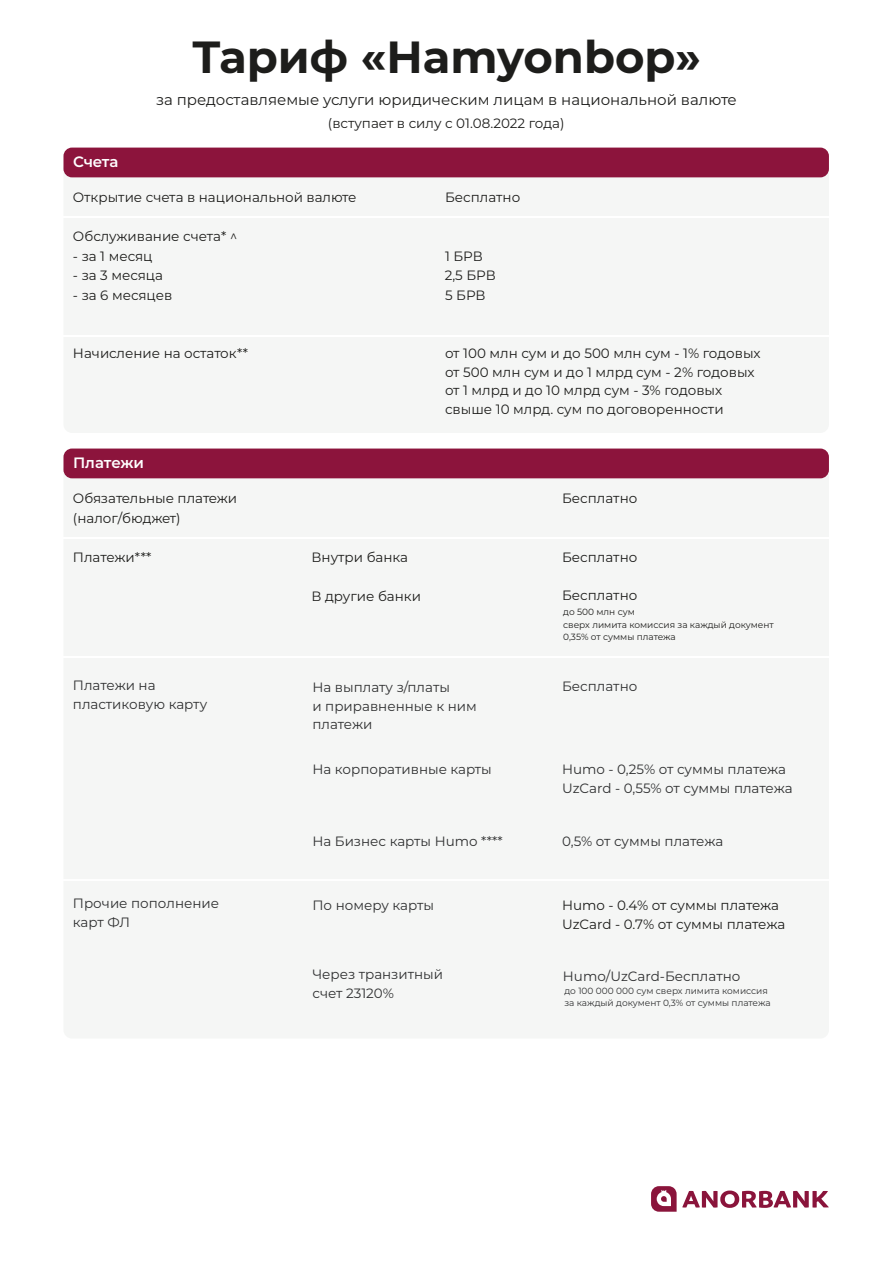
<style>
.page{position:relative;width:893px;height:1263px;background:#fff}
.page>*{position:absolute;margin:0;border:0;box-sizing:border-box;transform-origin:0 0}
.t1{font:700 45px "Montserrat";color:#1d1d1b}
.t2{font:15px "Montserrat";color:#1d1d1b}
.t3{font:600 15px "Montserrat";color:#fff}
.t4{font:13.5px/18.6px "Montserrat";color:#1d1d1b}
.t5{font:13.5px/18.6px "Montserrat";color:#2f3031}
.t6{font:9px/12.5px "Montserrat";color:#2f3031}
.t7{font:9px/12.5px "Montserrat";color:#1d1d1b}
</style>
<div class="page">
<svg style="left:651px;top:1186px;width:178px;height:26px"></svg>
<div style="left:63px;top:160px;width:766px;height:273px;background:#f5f6f5;border-radius:9px"></div>
<div style="left:63px;top:148px;width:766px;height:29px;background:#8c143c;border-radius:9px"></div>
<div style="left:63px;top:461px;width:766px;height:577px;background:#f5f6f5;border-radius:9px"></div>
<div style="left:63px;top:448px;width:766px;height:30px;background:#8c143c;border-radius:9px"></div>
<hr style="left:63px;top:216px;width:766px;height:2px;background:#fff">
<hr style="left:63px;top:335px;width:766px;height:1px;background:#fff">
<hr style="left:63px;top:537px;width:766px;height:2px;background:#fff">
<hr style="left:63px;top:656px;width:766px;height:1px;background:#fff">
<hr style="left:63px;top:879px;width:766px;height:1px;background:#fefefe">
<h1 class="t1" style="left:192px;top:29px;width:510px">Тариф «Hamyonbop»</h1>
<p class="t2" style="left:156px;top:91px;width:582px">за предоставляемые услуги юридическим лицам в национальной валюте</p>
<p class="t3" style="left:73px;top:153px;width:47px">Счета</p>
<p class="t4" style="left:328px;top:114px;width:238px">(вступает в силу с 01.08.2022 года)</p>
<p class="t4" style="left:73px;top:188px;width:285px">Открытие счета в национальной валюте</p>
<p class="t4" style="left:73px;top:227px;width:166px">Обслуживание счета* ^</p>
<p class="t4" style="left:73px;top:246px;width:81px">- за 1 месяц</p>
<p class="t4" style="left:73px;top:266px;width:92px">- за 3 месяца</p>
<p class="t4" style="left:73px;top:285px;width:101px">- за 6 месяцев</p>
<p class="t4" style="left:73px;top:344px;width:176px">Начисление на остаток**</p>
<p class="t3" style="left:73px;top:454px;width:73px">Платежи</p>
<p class="t4" style="left:73px;top:488px;width:166px;line-height:19.5px">Обязательные платежи (налог/бюджет)</p>
<p class="t4" style="left:73px;top:547px;width:80px">Платежи***</p>
<p class="t4" style="left:311px;top:547px;width:98px">Внутри банка</p>
<p class="t4" style="left:311px;top:586px;width:111px">В другие банки</p>
<p class="t4" style="left:445px;top:188px;width:77px">Бесплатно</p>
<p class="t4" style="left:445px;top:246px;width:53px;line-height:19.5px">1 БРВ<br>2,5 БРВ<br>5 БРВ</p>
<p class="t4" style="left:445px;top:344px;width:317px">от 100 млн сум и до 500 млн сум - 1% годовых от 500 млн сум и до 1 млрд сум - 2% годовых от 1 млрд и до 10 млрд сум - 3% годовых свыше 10 млрд. сум по договоренности</p>
<p class="t4" style="left:562px;top:489px;width:77px">Бесплатно</p>
<p class="t4" style="left:562px;top:547px;width:77px">Бесплатно</p>
<p class="t4" style="left:562px;top:585px;width:77px">Бесплатно</p>
<p class="t7" style="left:563px;top:606px;width:212px">до 500 млн сум<br>сверх лимита комиссия за каждый документ<br>0,35% от суммы платежа</p>
<p class="t5" style="left:73px;top:676px;width:136px">Платежи на пластиковую карту</p>
<p class="t5" style="left:73px;top:894px;width:148px">Прочие пополнение карт ФЛ</p>
<p class="t5" style="left:312px;top:678px;width:166px">На выплату з/платы<br>и приравненные к ним платежи</p>
<p class="t5" style="left:562px;top:677px;width:77px">Бесплатно</p>
<p class="t5" style="left:312px;top:760px;width:181px">На корпоративные карты</p>
<p class="t5" style="left:562px;top:760px;width:232px">Humo - 0,25% от суммы платежа<br>UzCard - 0,55% от суммы платежа</p>
<p class="t5" style="left:312px;top:832px;width:192px">На Бизнес карты Humo ****</p>
<p class="t5" style="left:562px;top:832px;width:163px">0,5% от суммы платежа</p>
<p class="t5" style="left:312px;top:896px;width:123px">По номеру карты</p>
<p class="t4" style="left:562px;top:896px;width:225px">Humo - 0.4% от суммы платежа<br>UzCard - 0.7% от суммы платежа</p>
<p class="t5" style="left:312px;top:965px;width:132px">Через транзитный счет 23120%</p>
<p class="t5" style="left:563px;top:966px;width:179px">Humo/UzCard-Бесплатно</p>
<p class="t6" style="left:564px;top:984px;width:208px">до 100 000 000 сум сверх лимита комиссия за каждый документ 0,3% от суммы платежа</p>
</div>
